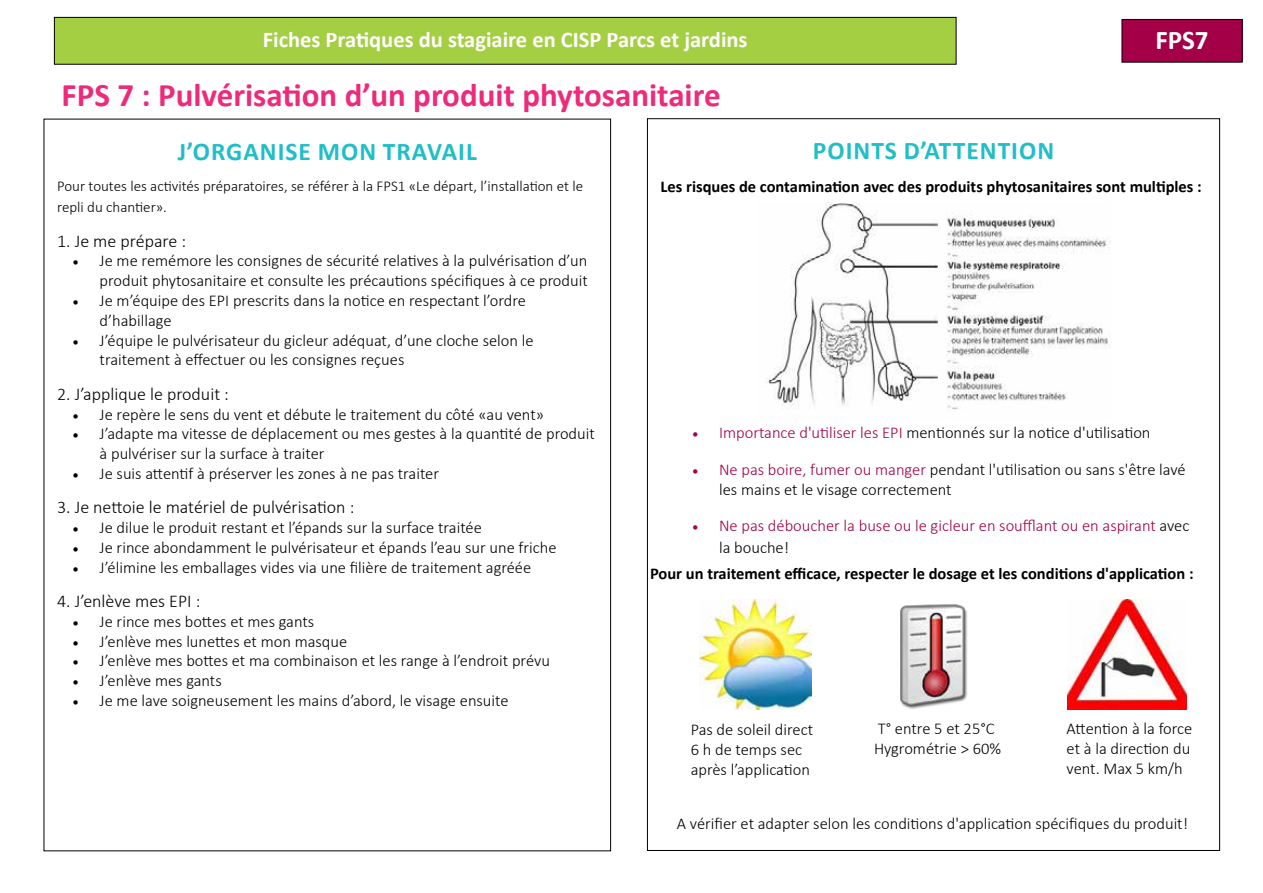
<style>
.page{position:relative;width:1263px;height:893px;background:#fff}
.page>*{position:absolute;margin:0;border:0;box-sizing:border-box;transform-origin:0 0}
.t1{font:700 33px "Calibri";color:#ee2a7b}
.t2{font:700 27px "Calibri";color:#fff}
.t3{font:700 25.5px "Calibri";letter-spacing:.04em;color:#20bec6}
.t4{font:700 22.5px "Calibri";color:#fff}
.t5{font:300 18px "Calibri";color:#000}
.t6{font:300 16.5px/19.8px "Calibri";color:#000}
.t7{font:700 16.5px "Calibri";color:#000}
.t8{font:300 16.5px/21.6px "Calibri";color:#a30047}
.t9{font:300 15px/21.6px "Calibri";color:#000}
.s1{font-family:"Minion Pro";font-weight:400}
.s2{font-family:"Minion Pro";font-weight:400;color:#a30047}
.s3{color:#a30047}
.s4{color:#000}
</style>
<div class="page">
<div style="left:54px;top:17px;width:902px;height:47px;background:#a5cf42"></div>
<div style="left:54px;top:17px;width:902px;height:48px;border:1px solid #000"></div>
<div style="left:1122px;top:19px;width:120px;height:43px;background:#a30047"></div>
<div style="left:1121px;top:19px;width:121px;height:44px;border:1px solid #000"></div>
<img style="left:700px;top:599px;width:111px;height:111px">
<img style="left:900px;top:604px;width:67px;height:105px">
<img style="left:1068px;top:599px;width:119px;height:111px">
<img style="left:766px;top:203px;width:344px;height:207px">
<h3 class="t4" style="left:263px;top:26px;width:486px">Fiches Pratiques du stagiaire en CISP Parcs et jardins</h3>
<h1 class="t1" style="left:62px;top:73px;width:660px">FPS 7 : Pulvérisation d’un produit phytosanitaire</h1>
<h2 class="t2" style="left:1155px;top:22px;width:55px">FPS7</h2>
<h3 class="t3" style="left:178px;top:135px;width:301px">J’ORGANISE MON TRAVAIL</h3>
<p class="t9" style="left:57px;top:175px;width:528px">Pour toutes les activités préparatoires, se référer à la FPS1 «Le départ, l’installation et le repli du chantier».</p>
<p class="t5" style="left:57px;top:229px;width:131px">1. Je me prépare :</p>
<p class="t6" style="left:73px;top:251px;width:517px;text-align:right"><span class="s1">•</span> Je me remémore les consignes de sécurité relatives à la pulvérisation d’un produit phytosanitaire et consulte les précautions spécifiques à ce produit</p>
<p class="t6" style="left:100px;top:290px;width:428px;text-indent:-27px"><span class="s1">•</span> Je m’équipe des EPI prescrits dans la notice en respectant l’ordre d’habillage</p>
<p class="t6" style="left:100px;top:330px;width:436px;text-indent:-27px"><span class="s1">•</span> J’équipe le pulvérisateur du gicleur adéquat, d’une cloche selon le traitement à effectuer ou les consignes reçues</p>
<p class="t5" style="left:57px;top:383px;width:173px">2. J’applique le produit :</p>
<p class="t6" style="left:73px;top:404px;width:473px"><span class="s1">•</span> Je repère le sens du vent et débute le traitement du côté «au vent»</p>
<p class="t6" style="left:100px;top:424px;width:497px;text-indent:-27px"><span class="s1">•</span> J’adapte ma vitesse de déplacement ou mes gestes à la quantité de produit à pulvériser sur la surface à traiter</p>
<p class="t6" style="left:73px;top:463px;width:368px"><span class="s1">•</span> Je suis attentif à préserver les zones à ne pas traiter</p>
<p class="t5" style="left:57px;top:496px;width:299px">3. Je nettoie le matériel de pulvérisation :</p>
<p class="t6" style="left:73px;top:518px;width:411px"><span class="s1">•</span> Je dilue le produit restant et l’épands sur la surface traitée</p>
<p class="t6" style="left:73px;top:537px;width:485px"><span class="s1">•</span> Je rince abondamment le pulvérisateur et épands l’eau sur une friche</p>
<p class="t6" style="left:73px;top:557px;width:460px"><span class="s1">•</span> J’élimine les emballages vides via une filière de traitement agréée</p>
<p class="t5" style="left:57px;top:590px;width:145px">4. J’enlève mes EPI :</p>
<p class="t6" style="left:73px;top:611px;width:243px"><span class="s1">•</span> Je rince mes bottes et mes gants</p>
<p class="t6" style="left:73px;top:631px;width:276px"><span class="s1">•</span> J’enlève mes lunettes et mon masque</p>
<p class="t6" style="left:73px;top:651px;width:479px"><span class="s1">•</span> J’enlève mes bottes et ma combinaison et les range à l’endroit prévu</p>
<p class="t6" style="left:73px;top:671px;width:151px"><span class="s1">•</span> J’enlève mes gants</p>
<p class="t6" style="left:73px;top:690px;width:437px"><span class="s1">•</span> Je me lave soigneusement les mains d’abord, le visage ensuite</p>
<h3 class="t3" style="left:813px;top:135px;width:243px">POINTS D’ATTENTION</h3>
<p class="t7" style="left:660px;top:176px;width:543px">Les risques de contamination avec des produits phytosanitaires sont multiples :</p>
<p class="t6" style="left:692px;top:422px;width:460px"><span class="s2">•</span> <span class="s3">Importance d'utiliser les EPI</span> mentionnés sur la notice d'utilisation</p>
<p class="t6" style="left:719px;top:459px;width:468px;text-indent:-27px"><span class="s2">•</span> <span class="s3">Ne pas boire, fumer ou manger</span> pendant l'utilisation ou sans s'être lavé les mains et le visage correctement</p>
<p class="t8" style="left:719px;top:515px;width:472px;text-indent:-27px"><span class="s1">•</span> Ne pas déboucher la buse ou le gicleur en soufflant ou en aspirant <span class="s4">avec la bouche!</span></p>
<p class="t7" style="left:650px;top:563px;width:545px">Pour un traitement efficace, respecter le dosage et les conditions d'application :</p>
<p class="t6" style="left:691px;top:720px;width:124px">Pas de soleil direct<br>6 h de temps sec après l’application</p>
<p class="t6" style="left:874px;top:719px;width:129px">T° entre 5 et 25°C<br>Hygrométrie &gt; 60%</p>
<p class="t6" style="left:1067px;top:718px;width:127px">Attention à la force et à la direction du vent. Max 5 km/h</p>
<p class="t6" style="left:677px;top:813px;width:513px">A vérifier et adapter selon les conditions d'application spécifiques du produit!</p>
</div>
